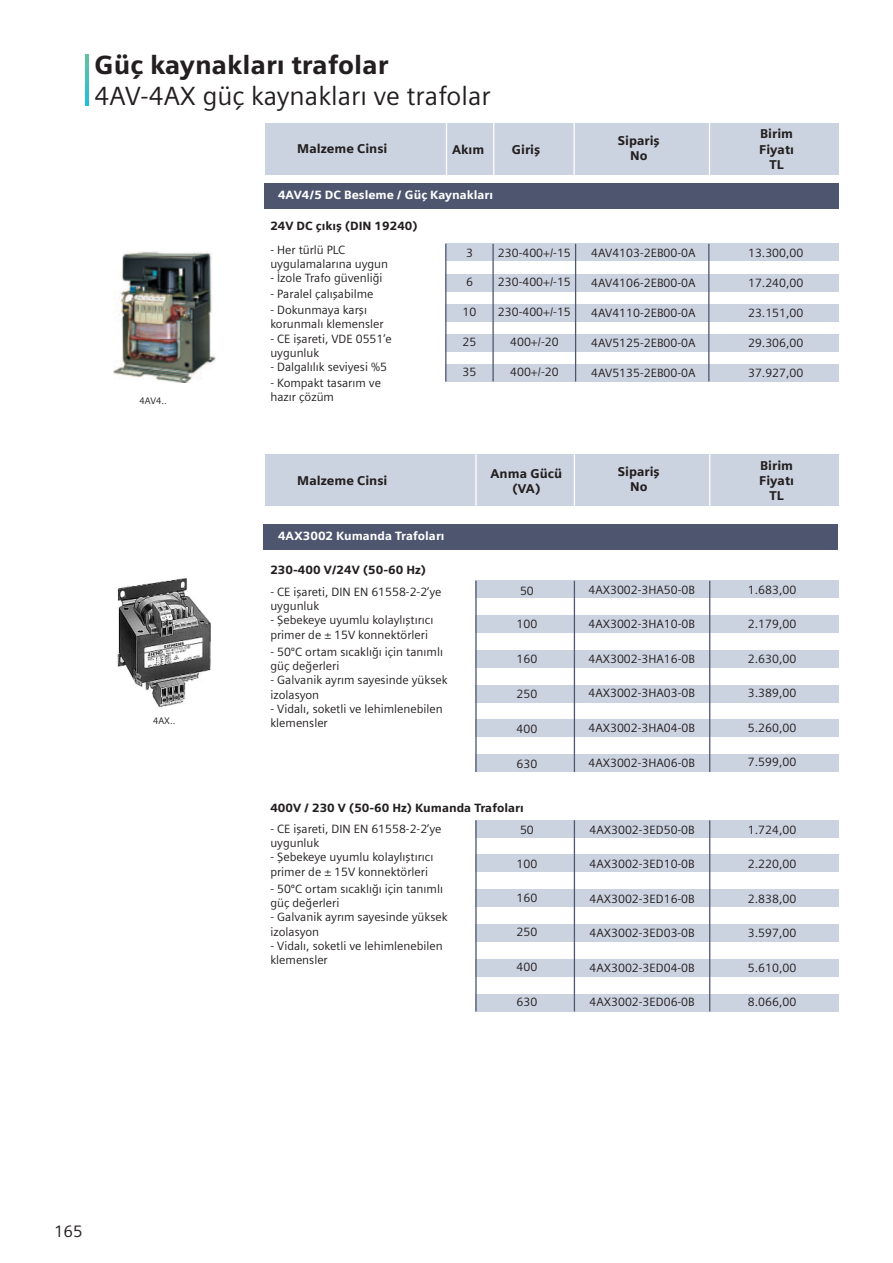
<style>
.page{position:relative;width:893px;height:1263px;background:#fff}
.page>*{position:absolute;margin:0;border:0;box-sizing:border-box;transform-origin:0 0}
.t1{font:26.25px "Siemens Sans";color:#231f20}
.t2{font:900 26.25px "Siemens Sans";color:#231f20}
.t3{font:16.5px "Siemens Sans";color:#231f20}
.t4{font:900 12.75px/15.3px "Siemens Sans";color:#231f20;text-align:center}
.t5{font:12px/14.4px "Siemens Sans";color:#231f20}
.t6{font:900 12px "Siemens Sans";color:#231f20}
.t7{font:900 12px "Siemens Sans";color:#fff}
.t8{font:9.45px "Siemens Sans";color:#231f20}
</style>
<div class="page">
<svg style="left:85px;top:54px;width:3px;height:52px"></svg>
<div style="left:263px;top:524px;width:575px;height:26px;background:#4d556f"></div>
<div style="left:265px;top:454px;width:573px;height:52px;background:#ccd3e0"></div>
<div style="left:475px;top:994px;width:363px;height:17px;background:#ccd3e0"></div>
<div style="left:475px;top:959px;width:363px;height:18px;background:#ccd3e0"></div>
<div style="left:475px;top:855px;width:363px;height:17px;background:#ccd3e0"></div>
<div style="left:475px;top:820px;width:363px;height:18px;background:#ccd3e0"></div>
<div style="left:475px;top:889px;width:363px;height:18px;background:#ccd3e0"></div>
<div style="left:475px;top:924px;width:363px;height:18px;background:#ccd3e0"></div>
<div style="left:475px;top:754px;width:363px;height:18px;background:#ccd3e0"></div>
<div style="left:475px;top:720px;width:363px;height:17px;background:#ccd3e0"></div>
<div style="left:475px;top:615px;width:363px;height:17px;background:#ccd3e0"></div>
<div style="left:475px;top:581px;width:363px;height:17px;background:#ccd3e0"></div>
<div style="left:475px;top:650px;width:363px;height:17px;background:#ccd3e0"></div>
<div style="left:475px;top:685px;width:363px;height:17px;background:#ccd3e0"></div>
<div style="left:264px;top:183px;width:574px;height:26px;background:#4d556f"></div>
<div style="left:445px;top:364px;width:393px;height:17px;background:#ccd3e0"></div>
<div style="left:445px;top:274px;width:393px;height:17px;background:#ccd3e0"></div>
<div style="left:445px;top:244px;width:393px;height:17px;background:#ccd3e0"></div>
<div style="left:445px;top:304px;width:393px;height:17px;background:#ccd3e0"></div>
<div style="left:445px;top:334px;width:393px;height:17px;background:#ccd3e0"></div>
<div style="left:265px;top:124px;width:573px;height:51px;background:#ccd3e0"></div>
<hr style="left:708px;top:244px;width:1px;height:137px;background:#4d556f">
<hr style="left:575px;top:244px;width:1px;height:137px;background:#4d556f">
<hr style="left:492px;top:244px;width:2px;height:137px;background:#4d556f">
<hr style="left:445px;top:244px;width:1px;height:137px;background:#4d556f">
<hr style="left:709px;top:581px;width:1px;height:191px;background:#4d556f">
<hr style="left:574px;top:581px;width:1px;height:191px;background:#4d556f">
<hr style="left:475px;top:581px;width:2px;height:191px;background:#4d556f">
<hr style="left:709px;top:820px;width:1px;height:191px;background:#4d556f">
<hr style="left:574px;top:820px;width:1px;height:191px;background:#4d556f">
<hr style="left:475px;top:820px;width:2px;height:191px;background:#4d556f">
<img style="left:113px;top:252px;width:103px;height:131px">
<img style="left:117px;top:579px;width:94px;height:129px">
<hr style="left:493px;top:119px;width:1px;height:62px;background:#fff">
<hr style="left:709px;top:118px;width:1px;height:60px;background:#fff">
<hr style="left:574px;top:119px;width:1px;height:62px;background:#fff">
<hr style="left:446px;top:119px;width:1px;height:62px;background:#fff">
<hr style="left:475px;top:452px;width:2px;height:62px;background:#fff">
<hr style="left:574px;top:452px;width:1px;height:61px;background:#fff">
<hr style="left:709px;top:449px;width:1px;height:60px;background:#fff">
<h1 class="t2" style="left:94px;top:49px;width:296px">Güç kaynakları trafolar</h1>
<h1 class="t1" style="left:94px;top:81px;width:398px">4AV-4AX güç kaynakları ve trafolar</h1>
<p class="t4" style="left:297px;top:140px;width:92px">Malzeme Cinsi</p>
<p class="t4" style="left:452px;top:142px;width:34px">Akım</p>
<p class="t4" style="left:512px;top:142px;width:30px">Giriş</p>
<p class="t4" style="left:618px;top:133px;width:44px">Sipariş<br>No</p>
<p class="t7" style="left:278px;top:187px;width:217px">4AV4/5 DC Besleme / Güç Kaynakları</p>
<p class="t8" style="left:139px;top:396px;width:29px">4AV4..</p>
<p class="t8" style="left:153px;top:715px;width:24px">4AX..</p>
<p class="t6" style="left:270px;top:219px;width:149px">24V DC çıkış (DIN 19240)</p>
<p class="t5" style="left:270px;top:242px;width:119px">- Her türlü PLC uygulamalarına uygun</p>
<p class="t5" style="left:270px;top:271px;width:114px">- İzole Trafo güvenliği</p>
<p class="t5" style="left:270px;top:287px;width:105px">- Paralel çalışabilme</p>
<p class="t5" style="left:270px;top:303px;width:115px">- Dokunmaya karşı korunmalı klemensler</p>
<p class="t5" style="left:270px;top:331px;width:123px">- CE işareti, VDE 0551’e uygunluk</p>
<p class="t5" style="left:270px;top:360px;width:118px">- Dalgalılık seviyesi %5</p>
<p class="t5" style="left:270px;top:376px;width:112px">- Kompakt tasarım ve hazır çözüm</p>
<p class="t5" style="left:466px;top:246px;width:8px">3</p>
<p class="t5" style="left:466px;top:275px;width:8px">6</p>
<p class="t5" style="left:463px;top:305px;width:15px">10</p>
<p class="t5" style="left:463px;top:335px;width:15px">25</p>
<p class="t5" style="left:463px;top:365px;width:15px">35</p>
<p class="t5" style="left:498px;top:246px;width:74px">230-400+/-15</p>
<p class="t5" style="left:498px;top:275px;width:74px">230-400+/-15</p>
<p class="t5" style="left:498px;top:305px;width:74px">230-400+/-15</p>
<p class="t5" style="left:510px;top:335px;width:50px">400+/-20</p>
<p class="t5" style="left:510px;top:365px;width:50px">400+/-20</p>
<p class="t5" style="left:591px;top:246px;width:106px">4AV4103-2EB00-0A</p>
<p class="t5" style="left:591px;top:276px;width:106px">4AV4106-2EB00-0A</p>
<p class="t5" style="left:591px;top:306px;width:106px">4AV4110-2EB00-0A</p>
<p class="t5" style="left:591px;top:336px;width:106px">4AV5125-2EB00-0A</p>
<p class="t5" style="left:591px;top:366px;width:106px">4AV5135-2EB00-0A</p>
<p class="t4" style="left:297px;top:473px;width:92px">Malzeme Cinsi</p>
<p class="t4" style="left:491px;top:465px;width:73px">Anma Gücü (VA)</p>
<p class="t7" style="left:278px;top:528px;width:168px">4AX3002 Kumanda Trafoları</p>
<p class="t6" style="left:270px;top:563px;width:157px">230-400 V/24V (50-60 Hz)</p>
<p class="t5" style="left:270px;top:584px;width:173px">- CE işareti, DIN EN 61558-2-2’ye uygunluk</p>
<p class="t5" style="left:270px;top:613px;width:165px">- Şebekeye uyumlu kolaylıştırıcı primer de ± 15V konnektörleri</p>
<p class="t5" style="left:270px;top:644px;width:174px">- 50ºC ortam sıcaklığı için tanımlı güç değerleri</p>
<p class="t5" style="left:270px;top:673px;width:179px">- Galvanik ayrım sayesinde yüksek izolasyon</p>
<p class="t5" style="left:270px;top:702px;width:174px">- Vidalı, soketli ve lehimlenebilen klemensler</p>
<p class="t5" style="left:520px;top:584px;width:15px">50</p>
<p class="t5" style="left:517px;top:617px;width:22px">100</p>
<p class="t5" style="left:517px;top:652px;width:22px">160</p>
<p class="t5" style="left:517px;top:687px;width:22px">250</p>
<p class="t5" style="left:517px;top:721px;width:22px">400</p>
<p class="t5" style="left:517px;top:757px;width:22px">630</p>
<p class="t6" style="left:270px;top:801px;width:255px">400V / 230 V (50-60 Hz) Kumanda Trafoları</p>
<p class="t5" style="left:270px;top:821px;width:173px">- CE işareti, DIN EN 61558-2-2’ye uygunluk</p>
<p class="t5" style="left:270px;top:850px;width:165px">- Şebekeye uyumlu kolaylıştırıcı primer de ± 15V konnektörleri</p>
<p class="t5" style="left:270px;top:881px;width:174px">- 50ºC ortam sıcaklığı için tanımlı güç değerleri</p>
<p class="t5" style="left:270px;top:910px;width:179px">- Galvanik ayrım sayesinde yüksek izolasyon</p>
<p class="t5" style="left:270px;top:939px;width:174px">- Vidalı, soketli ve lehimlenebilen klemensler</p>
<p class="t5" style="left:520px;top:822px;width:15px">50</p>
<p class="t5" style="left:517px;top:856px;width:22px">100</p>
<p class="t5" style="left:517px;top:890px;width:22px">160</p>
<p class="t5" style="left:517px;top:925px;width:22px">250</p>
<p class="t5" style="left:517px;top:960px;width:22px">400</p>
<p class="t5" style="left:517px;top:995px;width:22px">630</p>
<p class="t4" style="left:618px;top:464px;width:44px">Sipariş<br>No</p>
<p class="t5" style="left:588px;top:583px;width:108px">4AX3002-3HA50-0B</p>
<p class="t5" style="left:588px;top:617px;width:108px">4AX3002-3HA10-0B</p>
<p class="t5" style="left:588px;top:652px;width:108px">4AX3002-3HA16-0B</p>
<p class="t5" style="left:588px;top:686px;width:108px">4AX3002-3HA03-0B</p>
<p class="t5" style="left:588px;top:721px;width:108px">4AX3002-3HA04-0B</p>
<p class="t5" style="left:588px;top:755px;width:108px">4AX3002-3HA06-0B</p>
<p class="t5" style="left:590px;top:823px;width:107px">4AX3002-3ED50-0B</p>
<p class="t5" style="left:590px;top:857px;width:107px">4AX3002-3ED10-0B</p>
<p class="t5" style="left:590px;top:892px;width:107px">4AX3002-3ED16-0B</p>
<p class="t5" style="left:590px;top:926px;width:107px">4AX3002-3ED03-0B</p>
<p class="t5" style="left:590px;top:961px;width:107px">4AX3002-3ED04-0B</p>
<p class="t5" style="left:590px;top:995px;width:107px">4AX3002-3ED06-0B</p>
<p class="t4" style="left:759px;top:126px;width:36px">Birim<br>Fiyatı<br>TL</p>
<p class="t5" style="left:748px;top:246px;width:57px">13.300,00</p>
<p class="t5" style="left:748px;top:276px;width:57px">17.240,00</p>
<p class="t5" style="left:748px;top:306px;width:57px">23.151,00</p>
<p class="t5" style="left:748px;top:336px;width:57px">29.306,00</p>
<p class="t5" style="left:748px;top:366px;width:57px">37.927,00</p>
<p class="t4" style="left:759px;top:457px;width:36px">Birim<br>Fiyatı<br>TL</p>
<p class="t5" style="left:748px;top:582px;width:50px">1.683,00</p>
<p class="t5" style="left:748px;top:617px;width:50px">2.179,00</p>
<p class="t5" style="left:748px;top:651px;width:50px">2.630,00</p>
<p class="t5" style="left:748px;top:686px;width:50px">3.389,00</p>
<p class="t5" style="left:748px;top:720px;width:50px">5.260,00</p>
<p class="t5" style="left:748px;top:755px;width:50px">7.599,00</p>
<p class="t5" style="left:748px;top:822px;width:50px">1.724,00</p>
<p class="t5" style="left:748px;top:857px;width:50px">2.220,00</p>
<p class="t5" style="left:748px;top:891px;width:50px">2.838,00</p>
<p class="t5" style="left:748px;top:926px;width:50px">3.597,00</p>
<p class="t5" style="left:748px;top:960px;width:50px">5.610,00</p>
<p class="t5" style="left:748px;top:995px;width:50px">8.066,00</p>
<h2 class="t3" style="left:54px;top:1222px;width:30px">165</h2>
</div>
